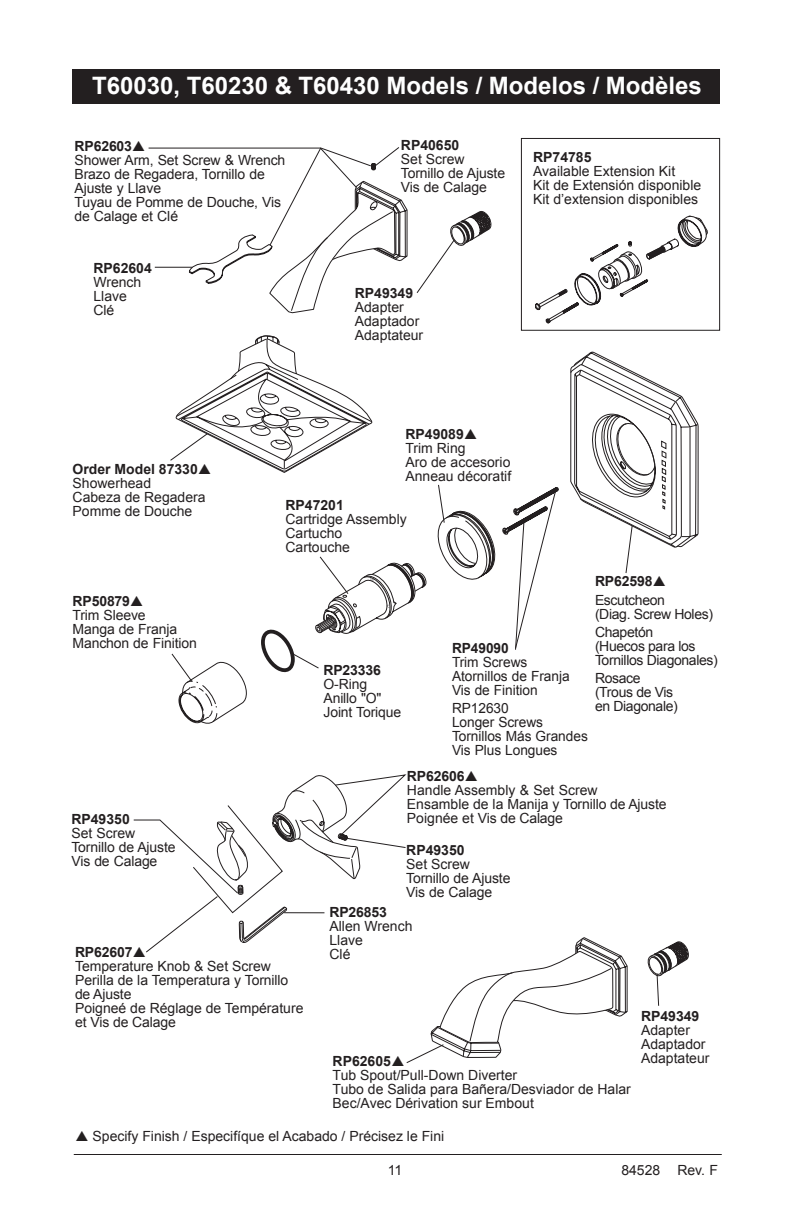
<style>
.page{position:relative;width:792px;height:1224px;background:#fff}
.page>*{position:absolute;margin:0;border:0;box-sizing:border-box;transform-origin:0 0}
.t1{font:700 24px "Arial";color:#fff}
.t2{font:14px/14px "Arial";color:#231f20}
.t3{font:700 14px "Arial";color:#231f20}
.t4{font:14px/14px "Arial";letter-spacing:-.025em;color:#231f20}
</style>
<div class="page">
<hr style="left:74px;top:1154px;width:648px;height:1px;background:#231f20">
<div style="left:72px;top:69px;width:648px;height:35px;background:#231f20"></div>
<svg style="left:261px;top:556px;width:166px;height:117px"></svg>
<svg style="left:171px;top:653px;width:76px;height:71px"></svg>
<svg style="left:437px;top:484px;width:122px;height:166px"></svg>
<svg style="left:416px;top:211px;width:76px;height:82px"></svg>
<svg style="left:647px;top:941px;width:42px;height:65px"></svg>
<svg style="left:535px;top:216px;width:173px;height:107px"></svg>
<div style="left:521px;top:138px;width:199px;height:193px;border:1px solid #231f20"></div>
<svg style="left:570px;top:352px;width:129px;height:221px"></svg>
<svg style="left:170px;top:335px;width:203px;height:138px"></svg>
<svg style="left:148px;top:147px;width:260px;height:167px"></svg>
<svg style="left:133px;top:774px;width:495px;height:289px"></svg>
<h1 class="t1" style="left:92px;top:70px;width:611px">T60030, T60230 &amp; T60430 Models / Modelos / Modèles</h1>
<p class="t3" style="left:75px;top:137px;width:59px">RP62603</p>
<p class="t2" style="left:75px;top:153px;width:212px">Shower Arm, Set Screw &amp; Wrench<br>Brazo de Regadera, Tornillo de<br>Ajuste y Llave<br>Tuyau de Pomme de Douche, Vis de Calage et Clé</p>
<p class="t3" style="left:93px;top:259px;width:60px">RP62604</p>
<p class="t2" style="left:93px;top:275px;width:49px">Wrench<br>Llave<br>Clé</p>
<p class="t3" style="left:401px;top:136px;width:60px">RP40650</p>
<p class="t2" style="left:401px;top:152px;width:106px">Set Screw<br>Tornillo de Ajuste<br>Vis de Calage</p>
<p class="t3" style="left:533px;top:147px;width:60px">RP74785</p>
<p class="t2" style="left:533px;top:164px;width:170px">Available Extension Kit<br>Kit de Extensión disponible<br>Kit d’extension disponibles</p>
<p class="t3" style="left:355px;top:284px;width:60px">RP49349</p>
<p class="t2" style="left:355px;top:300px;width:70px">Adapter<br>Adaptador<br>Adaptateur</p>
<p class="t3" style="left:73px;top:460px;width:127px">Order Model 87330</p>
<p class="t2" style="left:73px;top:476px;width:135px">Showerhead<br>Cabeza de Regadera<br>Pomme de Douche</p>
<p class="t3" style="left:405px;top:425px;width:60px">RP49089</p>
<p class="t2" style="left:405px;top:441px;width:107px">Trim Ring<br>Aro de accesorio<br>Anneau décoratif</p>
<p class="t3" style="left:286px;top:496px;width:60px">RP47201</p>
<p class="t2" style="left:286px;top:512px;width:123px">Cartridge Assembly<br>Cartucho<br>Cartouche</p>
<p class="t3" style="left:73px;top:592px;width:59px">RP50879</p>
<p class="t2" style="left:73px;top:609px;width:126px">Trim Sleeve<br>Manga de Franja<br>Manchon de Finition</p>
<p class="t3" style="left:71px;top:809px;width:60px">RP49350</p>
<p class="t2" style="left:71px;top:826px;width:106px">Set Screw<br>Tornillo de Ajuste<br>Vis de Calage</p>
<p class="t3" style="left:75px;top:942px;width:59px">RP62607</p>
<p class="t2" style="left:75px;top:959px;width:230px">Temperature Knob &amp; Set Screw<br>Perilla de la Temperatura y Tornillo de Ajuste<br>Poigneé de Réglage de Température et Vis de Calage</p>
<p class="t3" style="left:323px;top:661px;width:59px">RP23336</p>
<p class="t2" style="left:323px;top:677px;width:79px">O-Ring<br>Anillo "O"<br>Joint Torique</p>
<p class="t3" style="left:595px;top:572px;width:59px">RP62598</p>
<p class="t4" style="left:595px;top:593px;width:120px">Escutcheon<br>(Diag. Screw Holes)</p>
<p class="t4" style="left:595px;top:625px;width:124px">Chapetón<br>(Huecos para los<br>Tornillos Diagonales)</p>
<p class="t4" style="left:595px;top:671px;width:84px">Rosace (Trous de Vis en Diagonale)</p>
<p class="t3" style="left:452px;top:639px;width:58px">RP49090</p>
<p class="t2" style="left:452px;top:656px;width:119px">Trim Screws<br>Atornillos de Franja<br>Vis de Finition</p>
<p class="t2" style="left:452px;top:702px;width:137px">RP12630<br>Longer Screws<br>Tornillos Más Grandes<br>Vis Plus Longues</p>
<p class="t3" style="left:407px;top:766px;width:59px">RP62606</p>
<p class="t2" style="left:407px;top:783px;width:261px">Handle Assembly &amp; Set Screw<br>Ensamble de la Manija y Tornillo de Ajuste<br>Poignée et Vis de Calage</p>
<p class="t3" style="left:406px;top:841px;width:60px">RP49350</p>
<p class="t2" style="left:406px;top:857px;width:106px">Set Screw<br>Tornillo de Ajuste<br>Vis de Calage</p>
<p class="t3" style="left:329px;top:902px;width:59px">RP26853</p>
<p class="t2" style="left:329px;top:919px;width:84px">Allen Wrench<br>Llave<br>Clé</p>
<p class="t3" style="left:333px;top:1052px;width:60px">RP62605</p>
<p class="t2" style="left:333px;top:1069px;width:300px">Tub Spout/Pull-Down Diverter<br>Tubo de Salida para Bañera/Desviador de Halar<br>Bec/Avec Dérivation sur Embout</p>
<p class="t3" style="left:641px;top:1007px;width:60px">RP49349</p>
<p class="t2" style="left:641px;top:1023px;width:70px">Adapter<br>Adaptador<br>Adaptateur</p>
<p class="t2" style="left:93px;top:1129px;width:353px">Specify Finish / Especifíque el Acabado / Précisez le Fini</p>
<p class="t2" style="left:388px;top:1163px;width:16px">11</p>
<p class="t2" style="left:621px;top:1163px;width:98px">84528 Rev. F</p>
</div>
